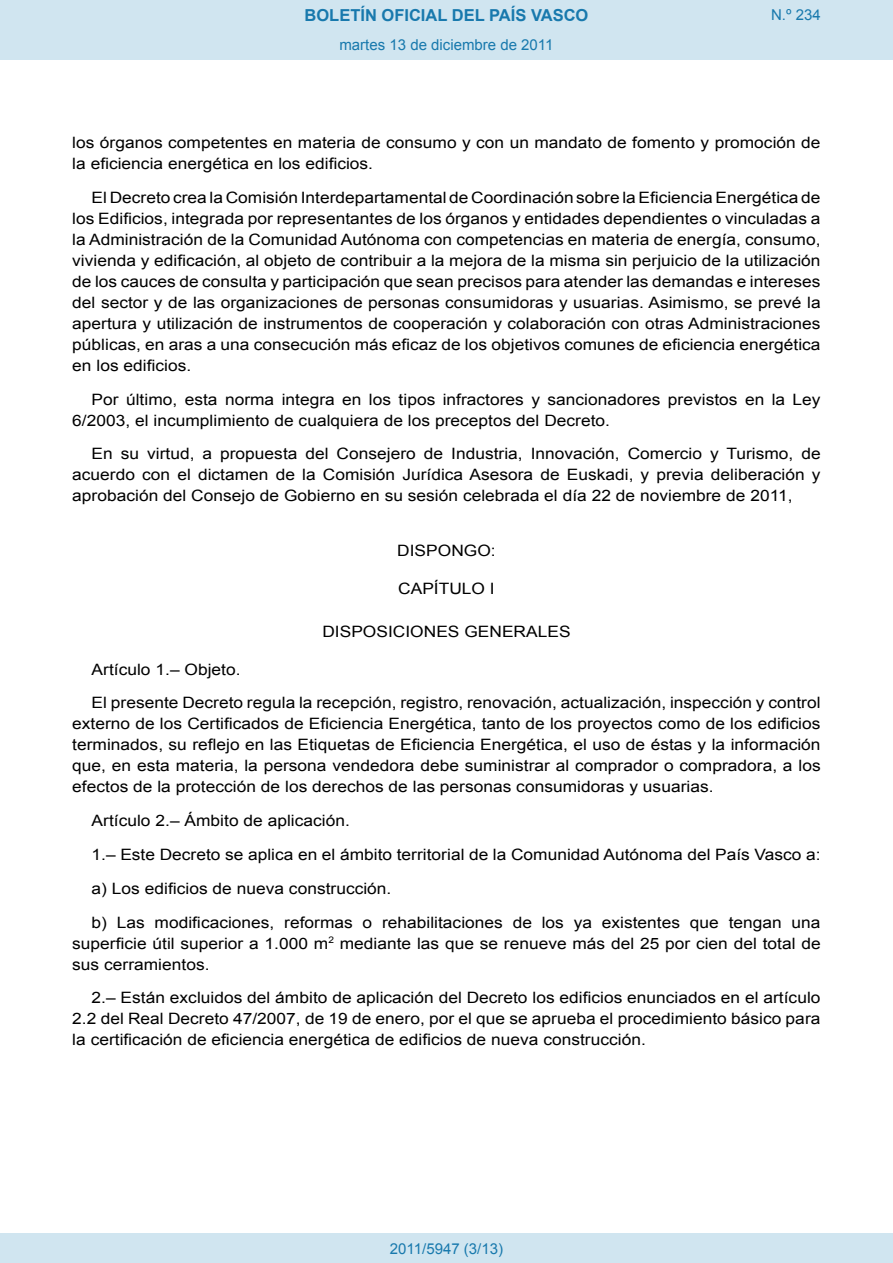
<style>
.page{position:relative;width:893px;height:1263px;background:#fff}
.page>*{position:absolute;margin:0;border:0;box-sizing:border-box;transform-origin:0 0}
.t1{font:700 16.5px "Arial";color:#1879ad}
.BOPVDetalle{font:15.6px/21px "Arial";color:#000;text-align:justify;scale:1.11 1}
.BOPVClave{font:15.6px "Arial";color:#000;scale:1.11 1}
.BOPVClaveSin{font:15.6px "Arial";color:#000;scale:1.11 1}
.Paginacion_Centro{font:15px "Arial";color:#1879ad}
</style>
<div class="page">
<div style="left:0;top:0;width:893px;height:60px;background:#d0e5f0"></div>
<div style="left:0;top:1233px;width:893px;height:30px;background:#d0e5f0"></div>
<p class="t1" style="left:305px;top:4px;width:285px">BOLETÍN OFICIAL DEL PAÍS VASCO</p>
<p class="Paginacion_Centro" style="left:339px;top:35px;width:216px">martes 13 de diciembre de 2011</p>
<p class="Paginacion_Centro" style="left:771px;top:5px;width:51px">N.º 234</p>
<p class="BOPVDetalle" style="left:72px;top:132px;width:676px">los órganos competentes en materia de consumo y con un mandato de fomento y promoción de la eficiencia energética en los edificios.</p>
<p class="BOPVDetalle" style="left:72px;top:187px;width:676px;text-indent:19px">El Decreto crea la Comisión Interdepartamental de Coordinación sobre la Eficiencia Energética de los Edificios, integrada por representantes de los órganos y entidades dependientes o vinculadas a la Administración de la Comunidad Autónoma con competencias en materia de energía, consumo, vivienda y edificación, al objeto de contribuir a la mejora de la misma sin perjuicio de la utilización de los cauces de consulta y participación que sean precisos para atender las demandas e intereses del sector y de las organizaciones de personas consumidoras y usuarias. Asimismo, se prevé la apertura y utilización de instrumentos de cooperación y colaboración con otras Administraciones públicas, en aras a una consecución más eficaz de los objetivos comunes de eficiencia energética en los edificios.</p>
<p class="BOPVDetalle" style="left:72px;top:389px;width:676px;text-indent:19px">Por último, esta norma integra en los tipos infractores y sancionadores previstos en la Ley<br>6/2003, el incumplimiento de cualquiera de los preceptos del Decreto.</p>
<p class="BOPVDetalle" style="left:72px;top:444px;width:676px;text-indent:19px">En su virtud, a propuesta del Consejero de Industria, Innovación, Comercio y Turismo, de acuerdo con el dictamen de la Comisión Jurídica Asesora de Euskadi, y previa deliberación y aprobación del Consejo de Gobierno en su sesión celebrada el día 22 de noviembre de 2011,</p>
<p class="BOPVClave" style="left:397px;top:541px;width:90px">DISPONGO:</p>
<p class="BOPVClaveSin" style="left:398px;top:579px;width:89px">CAPÍTULO I</p>
<p class="BOPVClave" style="left:322px;top:621px;width:225px">DISPOSICIONES GENERALES</p>
<p class="BOPVDetalle" style="left:92px;top:659px;width:136px">Artículo 1.– Objeto.</p>
<p class="BOPVDetalle" style="left:72px;top:693px;width:676px;text-indent:19px">El presente Decreto regula la recepción, registro, renovación, actualización, inspección y control externo de los Certificados de Eficiencia Energética, tanto de los proyectos como de los edificios terminados, su reflejo en las Etiquetas de Eficiencia Energética, el uso de éstas y la información que, en esta materia, la persona vendedora debe suministrar al comprador o compradora, a los efectos de la protección de los derechos de las personas consumidoras y usuarias.</p>
<p class="BOPVDetalle" style="left:92px;top:810px;width:234px">Artículo 2.– Ámbito de aplicación.</p>
<p class="BOPVDetalle" style="left:92px;top:844px;width:658px">1.– Este Decreto se aplica en el ámbito territorial de la Comunidad Autónoma del País Vasco a:</p>
<p class="BOPVDetalle" style="left:92px;top:878px;width:272px">a) Los edificios de nueva construcción.</p>
<p class="BOPVDetalle" style="left:72px;top:912px;width:676px;text-indent:19px">b) Las modificaciones, reformas o rehabilitaciones de los ya existentes que tengan una superficie útil superior a 1.000 m<sup>2</sup> mediante las que se renueve más del 25 por cien del total de sus cerramientos.</p>
<p class="BOPVDetalle" style="left:72px;top:987px;width:676px;text-indent:19px">2.– Están excluidos del ámbito de aplicación del Decreto los edificios enunciados en el artículo 2.2 del Real Decreto 47/2007, de 19 de enero, por el que se aprueba el procedimiento básico para la certificación de eficiencia energética de edificios de nueva construcción.</p>
<p class="Paginacion_Centro" style="left:390px;top:1238px;width:115px">2011/5947 (3/13)</p>
</div>
